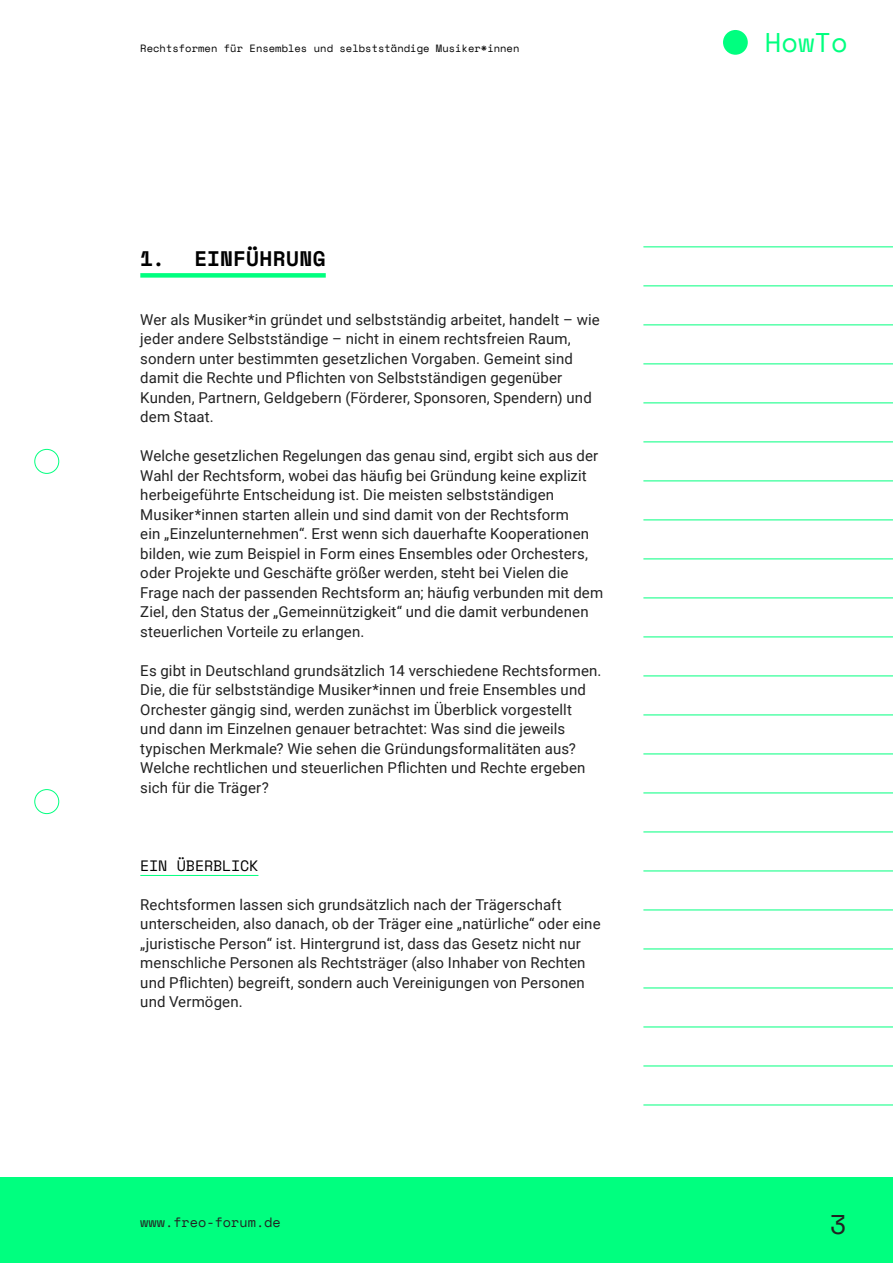
<style>
.page{position:relative;width:893px;height:1263px;background:#fff}
.page>*{position:absolute;margin:0;border:0;box-sizing:border-box;transform-origin:0 0}
.t1{font:27px "Space Mono";color:#00ff7f}
.t2{font:27px "Space Mono";color:#222}
.t3{font:700 21px "Space Mono";letter-spacing:.02em;color:#000}
.t4{font:15px/19.5px "Roboto";letter-spacing:.01em;color:#222}
.t5{font:15px "Space Mono";letter-spacing:-.01em;color:#000}
.t6{font:13.5px "Space Mono";color:#222}
.t7{font:10.5px "Space Mono";color:#000}
</style>
<div class="page">
<div style="left:0;top:1177px;width:893px;height:86px;background:#00ff7f"></div>
<div style="left:34px;top:449px;width:25px;height:25px;border:1px solid #00ff7f;border-radius:50%"></div>
<div style="left:34px;top:789px;width:25px;height:25px;border:1px solid #00ff7f;border-radius:50%"></div>
<hr style="left:643px;top:246px;width:250px;height:1px;background:#00ff7f">
<hr style="left:643px;top:285px;width:250px;height:1px;background:#00ff7f">
<hr style="left:643px;top:324px;width:250px;height:1px;background:#00ff7f">
<hr style="left:643px;top:363px;width:250px;height:1px;background:#00ff7f">
<hr style="left:643px;top:402px;width:250px;height:1px;background:#00ff7f">
<hr style="left:643px;top:441px;width:250px;height:1px;background:#00ff7f">
<hr style="left:643px;top:480px;width:250px;height:1px;background:#00ff7f">
<hr style="left:643px;top:519px;width:250px;height:1px;background:#00ff7f">
<hr style="left:643px;top:558px;width:250px;height:1px;background:#00ff7f">
<hr style="left:643px;top:597px;width:250px;height:1px;background:#00ff7f">
<hr style="left:643px;top:636px;width:250px;height:1px;background:#00ff7f">
<hr style="left:643px;top:675px;width:250px;height:1px;background:#00ff7f">
<hr style="left:643px;top:714px;width:250px;height:1px;background:#00ff7f">
<hr style="left:643px;top:753px;width:250px;height:1px;background:#00ff7f">
<hr style="left:643px;top:792px;width:250px;height:1px;background:#00ff7f">
<hr style="left:643px;top:831px;width:250px;height:1px;background:#00ff7f">
<hr style="left:643px;top:870px;width:250px;height:1px;background:#00ff7f">
<hr style="left:643px;top:909px;width:250px;height:1px;background:#00ff7f">
<hr style="left:643px;top:948px;width:250px;height:1px;background:#00ff7f">
<hr style="left:643px;top:987px;width:250px;height:1px;background:#00ff7f">
<hr style="left:643px;top:1026px;width:250px;height:1px;background:#00ff7f">
<hr style="left:643px;top:1065px;width:250px;height:1px;background:#00ff7f">
<hr style="left:643px;top:1104px;width:250px;height:1px;background:#00ff7f">
<div style="left:723px;top:30px;width:25px;height:25px;background:#00ff7f;border-radius:50%"></div>
<div style="left:140px;top:273px;width:186px;height:5px;background:#00ff7f"></div>
<hr style="left:140px;top:875px;width:118px;height:1px;background:#00ff7f">
<p class="t7" style="left:140px;top:40px;width:381px">Rechtsformen für Ensembles und selbstständige Musiker*innen</p>
<h1 class="t1" style="left:765px;top:22px;width:84px">HowTo</h1>
<h2 class="t3" style="left:140px;top:243px;width:187px">1. EINFÜHRUNG</h2>
<p class="t4" style="left:140px;top:309px;width:461px">Wer als Musiker*in gründet und selbstständig arbeitet, handelt – wie jeder andere Selbstständige – nicht in einem rechtsfreien Raum, sondern unter bestimmten gesetzlichen Vorgaben. Gemeint sind damit die Rechte und Pflichten von Selbstständigen gegenüber Kunden, Partnern, Geldgebern (Förderer, Sponsoren, Spendern) und dem Staat.</p>
<p class="t4" style="left:140px;top:446px;width:464px">Welche gesetzlichen Regelungen das genau sind, ergibt sich aus der Wahl der Rechtsform, wobei das häufig bei Gründung keine explizit herbeigeführte Entscheidung ist. Die meisten selbstständigen Musiker*innen starten allein und sind damit von der Rechtsform<br>ein „Einzelunternehmen“. Erst wenn sich dauerhafte Kooperationen bilden, wie zum Beispiel in Form eines Ensembles oder Orchesters, oder Projekte und Geschäfte größer werden, steht bei Vielen die Frage nach der passenden Rechtsform an; häufig verbunden mit dem Ziel, den Status der „Gemeinnützigkeit“ und die damit verbundenen steuerlichen Vorteile zu erlangen.</p>
<p class="t4" style="left:140px;top:660px;width:463px">Es gibt in Deutschland grundsätzlich 14 verschiedene Rechtsformen.<br>Die, die für selbstständige Musiker*innen und freie Ensembles und Orchester gängig sind, werden zunächst im Überblick vorgestellt<br>und dann im Einzelnen genauer betrachtet: Was sind die jeweils typischen Merkmale? Wie sehen die Gründungsformalitäten aus?<br>Welche rechtlichen und steuerlichen Pflichten und Rechte ergeben sich für die Träger?</p>
<p class="t5" style="left:140px;top:854px;width:120px">EIN ÜBERBLICK</p>
<p class="t4" style="left:140px;top:894px;width:462px">Rechtsformen lassen sich grundsätzlich nach der Trägerschaft unterscheiden, also danach, ob der Träger eine „natürliche“ oder eine „juristische Person“ ist. Hintergrund ist, dass das Gesetz nicht nur menschliche Personen als Rechtsträger (also Inhaber von Rechten und Pflichten) begreift, sondern auch Vereinigungen von Personen und Vermögen.</p>
<p class="t6" style="left:140px;top:1212px;width:142px">www.freo-forum.de</p>
<h1 class="t2" style="left:830px;top:1205px;width:18px">3</h1>
</div>
